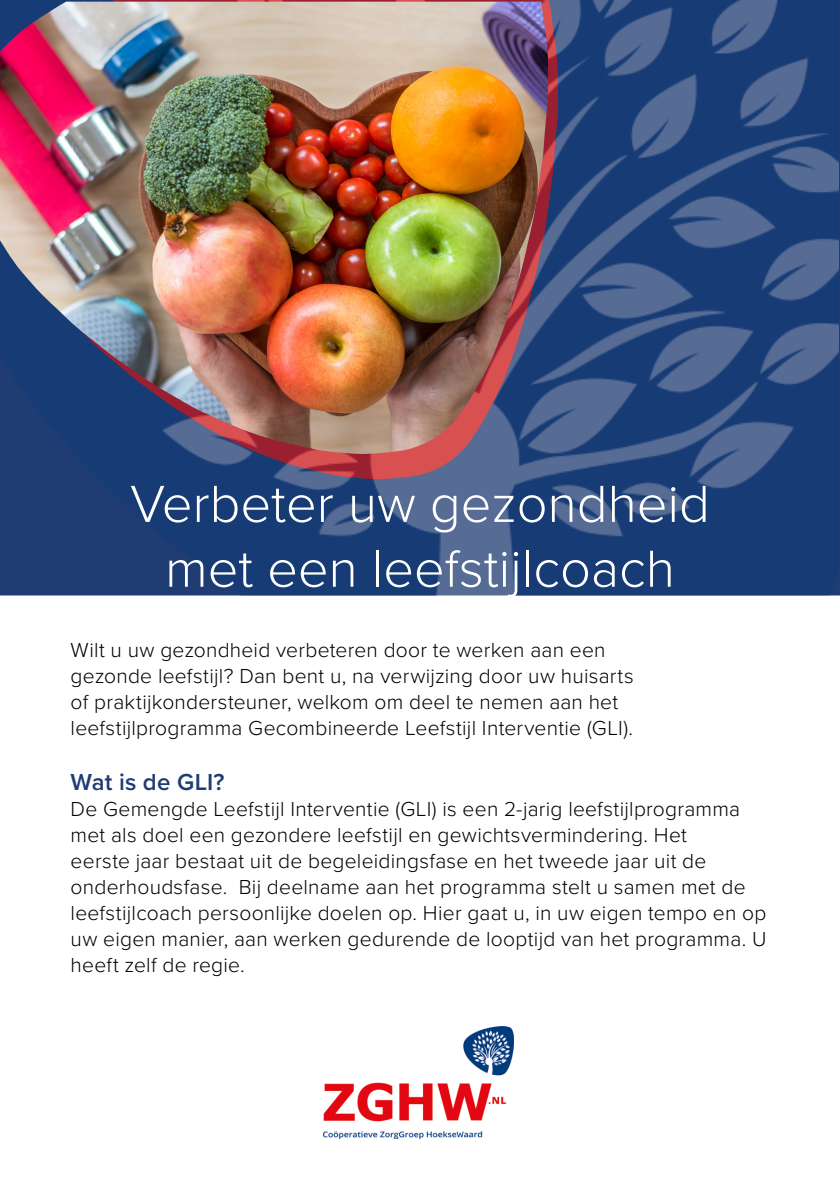
<style>
.page{position:relative;width:840px;height:1191px;background:#fff}
.page>*{position:absolute;margin:0;border:0;box-sizing:border-box;transform-origin:0 0}
.t1{font:300 54px/64.8px "Proxima Nova";color:#fff;text-align:center}
.t2{font:600 24px "Proxima Nova";letter-spacing:.005em;color:#1f3c73}
.t3{font:300 21px/26px "Proxima Nova";letter-spacing:.01em;color:#000}
</style>
<div class="page">
<img style="left:0;top:0;width:838px;height:595px">
<img style="left:323px;top:1026px;width:190px;height:112px">
<img style="left:0;top:2px;width:548px;height:452px">
<h1 class="t1" style="left:130px;top:468px;width:581px">Verbeter uw gezondheid met een leefstijlcoach</h1>
<p class="t3" style="left:71px;top:635px;width:564px">Wilt u uw gezondheid verbeteren door te werken aan een gezonde leefstijl? Dan bent u, na verwijzing door uw huisarts of praktijkondersteuner, welkom om deel te nemen aan het leefstijlprogramma Gecombineerde Leefstijl Interventie (GLI).</p>
<p class="t2" style="left:71px;top:763px;width:155px">Wat is de GLI?</p>
<p class="t3" style="left:71px;top:794px;width:697px">De Gemengde Leefstijl Interventie (GLI) is een 2-jarig leefstijlprogramma met als doel een gezondere leefstijl en gewichtsvermindering. Het<br>eerste jaar bestaat uit de begeleidingsfase en het tweede jaar uit de onderhoudsfase. Bij deelname aan het programma stelt u samen met de leefstijlcoach persoonlijke doelen op. Hier gaat u, in uw eigen tempo en op uw eigen manier, aan werken gedurende de looptijd van het programma. U heeft zelf de regie.</p>
</div>
